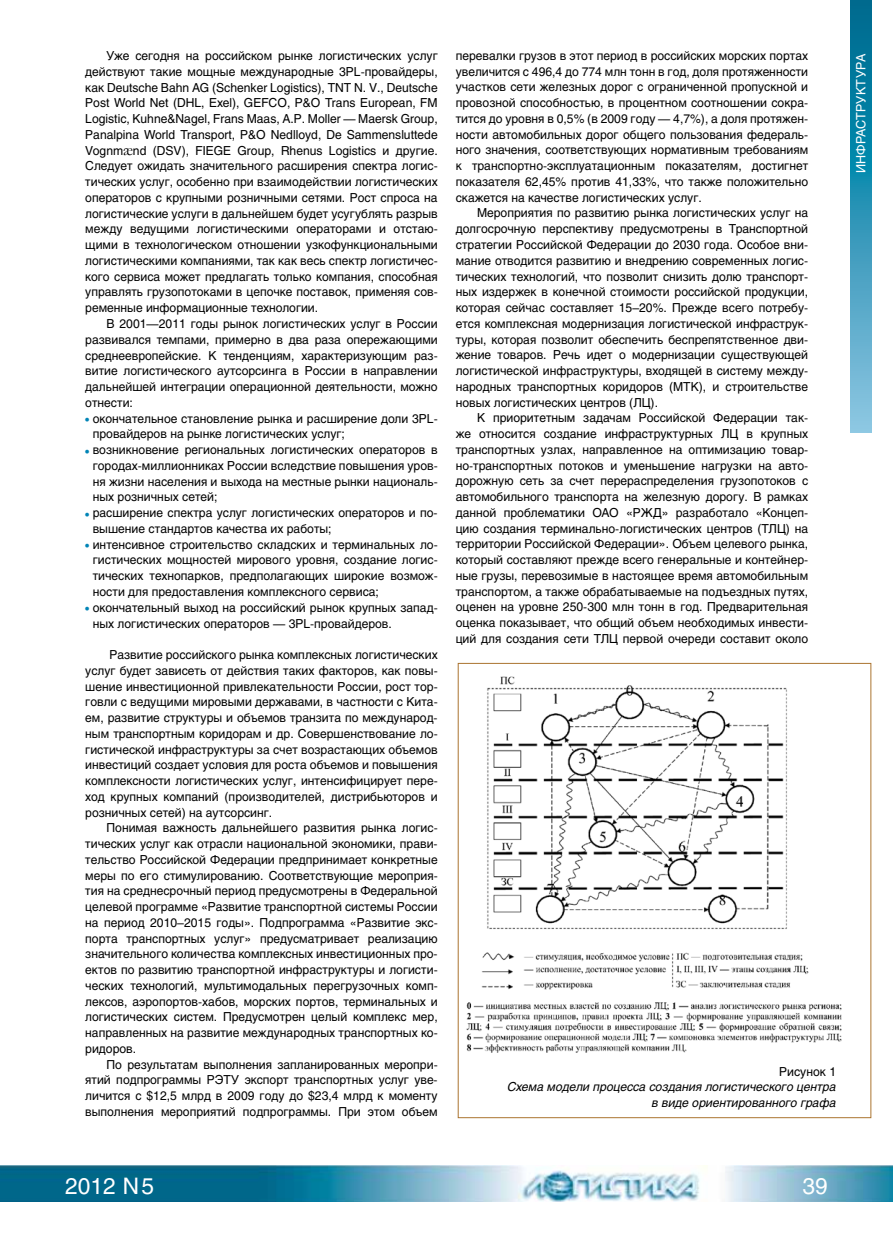
<style>
.page{position:relative;width:893px;height:1234px;background:#fff}
.page>*{position:absolute;margin:0;border:0;box-sizing:border-box;transform-origin:0 0}
.t1{font:22.5px "Helios";color:#fff}
.t2{font:12.75px "Helios";letter-spacing:.01em;color:#fff}
.t3{font:12.3px/15.8px "Helios";color:#000;text-align:justify}
.t4{font:italic 12.3px/15.8px "Helios";color:#000;text-align:right}
.s1{font-family:"Garamond";font-size:17.25px}
</style>
<div class="page">
<img style="left:0;top:1165px;width:893px;height:36px">
<svg style="left:850px;top:0;width:22px;height:432px"></svg>
<img style="left:466px;top:676px;width:376px;height:377px">
<p class="t3" style="left:85px;top:48px;width:354px;text-indent:21px">Уже сегодня на российском рынке логистических услуг действуют такие мощные международные 3PL-провайдеры, как Deutsche Bahn AG (Schenker Logistics), TNT N. V., Deutsche Post World Net (DHL, Exel), GEFCO, Р&amp;О Trans European, FM Logistic, Kuhne&amp;Nagel, Frans Maas, A.P. Moller — Maersk Group, Panalpina World Transport, P&amp;O Nedlloyd, De Sammensluttede Vognm<span class="s1">æ</span>nd (DSV), FIEGE Group, Rhenus Logistics и другие.<br>Следует ожидать значительного расширения спектра логис&shy;тических услуг, особенно при взаимодействии логистических операторов с крупными розничными сетями. Рост спроса на логистические услуги в дальнейшем будет усугублять разрыв между ведущими логистическими операторами и отстаю&shy;щими в технологическом отношении узкофункциональными логистическими компаниями, так как весь спектр логистичес&shy;кого сервиса может предлагать только компания, способная управлять грузопотоками в цепочке поставок, применяя сов&shy;ременные информационные технологии.</p>
<p class="t3" style="left:85px;top:315px;width:354px;text-indent:21px">В 2001—2011 годы рынок логистических услуг в России развивался темпами, примерно в два раза опережающими среднеевропейские. К тенденциям, характеризующим раз&shy;витие логистического аутсорсинга в России в направлении дальнейшей интеграции операционной деятельности, можно отнести:</p>
<p class="t3" style="left:93px;top:410px;width:346px;text-indent:-7px"><sub>•</sub> окончательное становление рынка и расширение доли 3PL&shy;провайдеров на рынке логистических услуг;</p>
<p class="t3" style="left:93px;top:441px;width:346px;text-indent:-7px"><sub>•</sub> возникновение региональных логистических операторов в городах-миллионниках России вследствие повышения уров&shy;ня жизни населения и выхода на местные рынки националь&shy;ных розничных сетей;</p>
<p class="t3" style="left:93px;top:504px;width:346px;text-indent:-7px"><sub>•</sub> расширение спектра услуг логистических операторов и по&shy;вышение стандартов качества их работы;</p>
<p class="t3" style="left:93px;top:536px;width:346px;text-indent:-7px"><sub>•</sub> интенсивное строительство складских и терминальных ло&shy;гистических мощностей мирового уровня, создание логис&shy;тических технопарков, предполагающих широкие возмож&shy;ности для предоставления комплексного сервиса;</p>
<p class="t3" style="left:93px;top:599px;width:346px;text-indent:-7px"><sub>•</sub> окончательный выход на российский рынок крупных запад&shy;ных логистических операторов — 3PL-провайдеров.</p>
<p class="t3" style="left:85px;top:646px;width:354px;text-indent:24px">Развитие российского рынка комплексных логистических услуг будет зависеть от действия таких факторов, как повы&shy;шение инвестиционной привлекательности России, рост тор&shy;говли с ведущими мировыми державами, в частности с Кита&shy;ем, развитие структуры и объемов транзита по международ&shy;ным транспортным коридорам и др. Совершенствование ло&shy;гистической инфраструктуры за счет возрастающих объемов инвестиций создает условия для роста объемов и повышения комплексности логистических услуг, интенсифицирует пере&shy;ход крупных компаний (производителей, дистрибьюторов и розничных сетей) на аутсорсинг.</p>
<p class="t3" style="left:85px;top:819px;width:354px;text-indent:21px">Понимая важность дальнейшего развития рынка логис&shy;тических услуг как отрасли национальной экономики, прави&shy;тельство Российской Федерации предпринимает конкретные меры по его стимулированию. Соответствующие мероприя&shy;тия на среднесрочный период предусмотрены в Федеральной целевой программе «Развитие транспортной системы России на период 2010–2015 годы». Подпрограмма «Развитие экс&shy;порта транспортных услуг» предусматривает реализацию значительного количества комплексных инвестиционных про&shy;ектов по развитию транспортной инфраструктуры и логисти&shy;ческих технологий, мультимодальных перегрузочных комп&shy;лексов, аэропортов-хабов, морских портов, терминальных и логистических систем. Предусмотрен целый комплекс мер, направленных на развитие международных транспортных ко&shy;ридоров.</p>
<p class="t3" style="left:85px;top:1056px;width:354px;text-indent:21px">По результатам выполнения запланированных меропри&shy;ятий подпрограммы РЭТУ экспорт транспортных услуг уве&shy;личится с $12,5 млрд в 2009 году до $23,4 млрд к моменту выполнения мероприятий подпрограммы. При этом объем</p>
<p class="t3" style="left:456px;top:48px;width:354px">перевалки грузов в этот период в российских морских портах увеличится с 496,4 до 774 млн тонн в год, доля протяженности участков сети железных дорог с ограниченной пропускной и провозной способностью, в процентном соотношении сокра&shy;тится до уровня в 0,5% (в 2009 году — 4,7%), а доля протяжен&shy;ности автомобильных дорог общего пользования федераль&shy;ного значения, соответствующих нормативным требованиям к транспортно-эксплуатационным показателям, достигнет показателя 62,45% против 41,33%, что также положительно скажется на качестве логистических услуг.</p>
<p class="t3" style="left:456px;top:205px;width:354px;text-indent:21px">Мероприятия по развитию рынка логистических услуг на долгосрочную перспективу предусмотрены в Транспортной стратегии Российской Федерации до 2030 года. Особое вни&shy;мание отводится развитию и внедрению современных логис&shy;тических технологий, что позволит снизить долю транспорт&shy;ных издержек в конечной стоимости российской продукции, которая сейчас составляет 15–20%. Прежде всего потребу&shy;ется комплексная модернизация логистической инфраструк&shy;туры, которая позволит обеспечить беспрепятственное дви&shy;жение товаров. Речь идет о модернизации существующей логистической инфраструктуры, входящей в систему между&shy;народных транспортных коридоров (МТК), и строительстве новых логистических центров (ЛЦ).</p>
<p class="t3" style="left:456px;top:410px;width:354px;text-indent:21px">К приоритетным задачам Российской Федерации так&shy;же относится создание инфраструктурных ЛЦ в крупных транспортных узлах, направленное на оптимизацию товар&shy;но-транспортных потоков и уменьшение нагрузки на авто&shy;дорожную сеть за счет перераспределения грузопотоков с автомобильного транспорта на железную дорогу. В рамках данной проблематики ОАО «РЖД» разработало «Концеп&shy;цию создания терминально-логистических центров (ТЛЦ) на территории Российской Федерации». Объем целевого рынка, который составляют прежде всего генеральные и контейнер&shy;ные грузы, перевозимые в настоящее время автомобильным транспортом, а также обрабатываемые на подъездных путях, оценен на уровне 250-300 млн тонн в год. Предварительная оценка показывает, что общий объем необходимых инвести&shy;ций для создания сети ТЛЦ первой очереди составит около</p>
<p class="t3" style="left:779px;top:1062px;width:58px">Рисунок 1</p>
<p class="t4" style="left:507px;top:1078px;width:330px">Схема модели процесса создания логистического центра в виде ориентированного графа</p>
<p class="t2" style="left:853px;top:173px;width:121px;rotate:-90deg">Инфраструктура</p>
<h1 class="t1" style="left:65px;top:1172px;width:90px">2012 N5</h1>
<h1 class="t1" style="left:802px;top:1172px;width:27px">39</h1>
</div>
